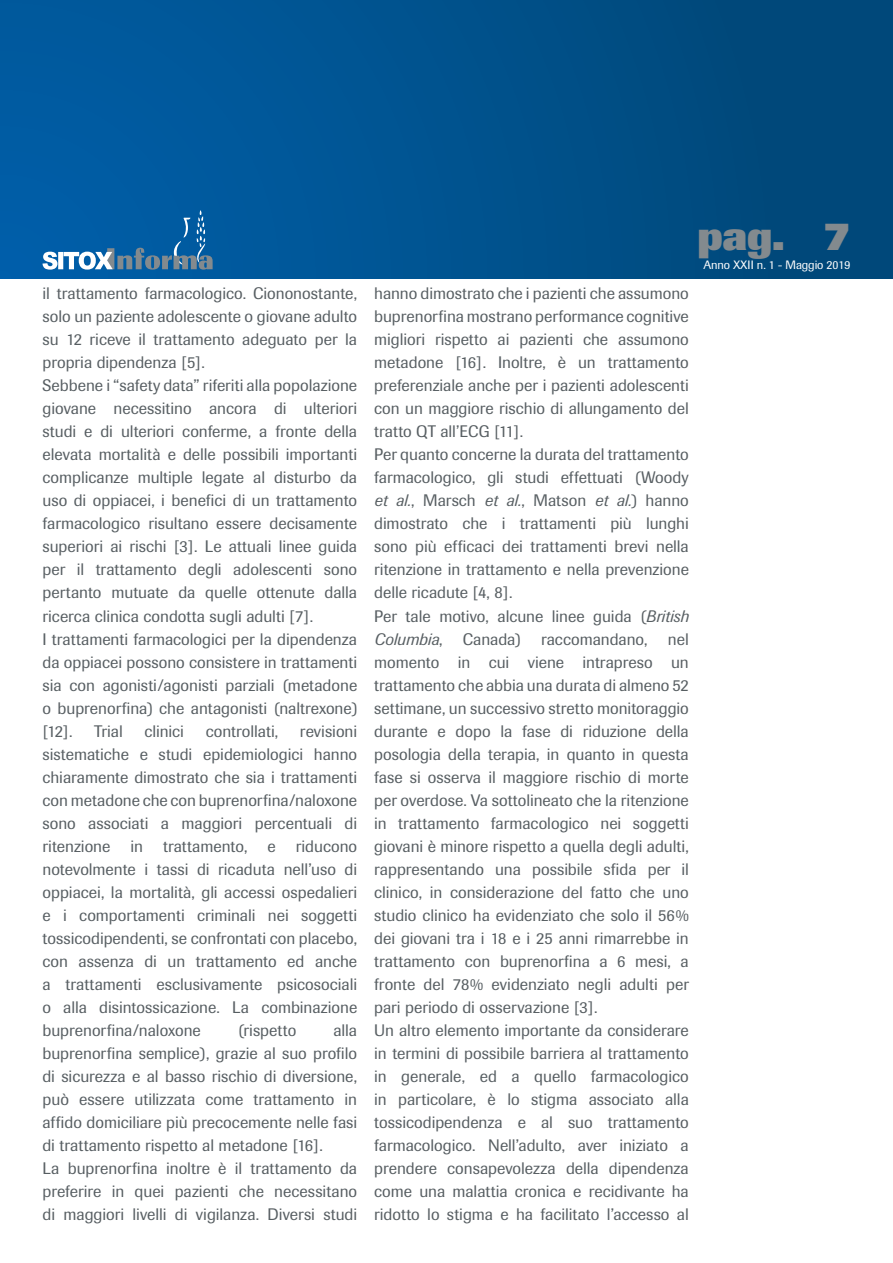
<style>
.page{position:relative;width:893px;height:1263px;background:#fff}
.page>*{position:absolute;margin:0;border:0;box-sizing:border-box;transform-origin:0 0}
.t1{font:800 40.5px "Imago";color:#838a8e}
.t2{font:16.5px/23.1px "Imago";color:#575e62}
.t3{font:12px "Imago";letter-spacing:-.01em;color:#fff}
.s1{font-style:italic}
</style>
<div class="page">
<div style="left:0;top:0;width:893px;height:278px;background:linear-gradient(to right,#005ea6,#004776)"></div>
<svg style="left:43px;top:210px;width:170px;height:60px;background:#246fa9"></svg>
<p class="t2" style="left:43px;top:282px;width:316px">il trattamento farmacologico. Ciononostante, solo un paziente adolescente o giovane adulto su 12 riceve il trattamento adeguato per la propria dipendenza [5].<br>Sebbene i “safety data” riferiti alla popolazione giovane necessitino ancora di ulteriori studi e di ulteriori conferme, a fronte della elevata mortalità e delle possibili importanti complicanze multiple legate al disturbo da uso di oppiacei, i benefici di un trattamento farmacologico risultano essere decisamente superiori ai rischi [3]. Le attuali linee guida per il trattamento degli adolescenti sono pertanto mutuate da quelle ottenute dalla ricerca clinica condotta sugli adulti [7].<br>I trattamenti farmacologici per la dipendenza da oppiacei possono consistere in trattamenti sia con agonisti/agonisti parziali (metadone o buprenorfina) che antagonisti (naltrexone) [12].</p>
<p class="t2" style="left:94px;top:719px;width:30px">Trial</p>
<p class="t2" style="left:144px;top:719px;width:41px">clinici</p>
<p class="t2" style="left:206px;top:719px;width:74px">controllati,</p>
<p class="t2" style="left:43px;top:719px;width:316px;text-align:justify;text-indent:257px">revisioni sistematiche e studi epidemiologici hanno chiaramente dimostrato che sia i trattamenti con metadone che con buprenorfina/naloxone sono associati a maggiori percentuali di ritenzione in trattamento, e riducono notevolmente i tassi di ricaduta nell’uso di oppiacei, la mortalità, gli accessi ospedalieri e i comportamenti criminali nei soggetti tossicodipendenti, se confrontati con placebo, con assenza di un trattamento ed anche a trattamenti esclusivamente psicosociali o alla disintossicazione. La combinazione buprenorfina/naloxone</p>
<p class="t2" style="left:238px;top:1019px;width:60px">(rispetto</p>
<p class="t2" style="left:43px;top:1019px;width:316px;text-indent:291px">alla buprenorfina semplice), grazie al suo profilo di sicurezza e al basso rischio di diversione, può essere utilizzata come trattamento in affido domiciliare più precocemente nelle fasi di trattamento rispetto al metadone [16].<br>La buprenorfina inoltre è il trattamento da preferire in quei pazienti che necessitano di maggiori livelli di vigilanza. Diversi studi</p>
<p class="t2" style="left:374px;top:282px;width:316px">hanno dimostrato che i pazienti che assumono buprenorfina mostrano performance cognitive migliori rispetto ai pazienti che assumono metadone [16]. Inoltre, è un trattamento preferenziale anche per i pazienti adolescenti con un maggiore rischio di allungamento del tratto QT all’ECG [11].<br>Per quanto concerne la durata del trattamento farmacologico, gli studi effettuati (Woody <span class="s1">et al.</span>, Marsch <span class="s1">et al.</span>, Matson <span class="s1">et al.</span>) hanno dimostrato che i trattamenti più lunghi sono più efficaci dei trattamenti brevi nella ritenzione in trattamento e nella prevenzione delle ricadute [4, 8].<br>Per tale motivo, alcune linee guida (<span class="s1">British Columbia</span>, Canada) raccomandano, nel momento in cui viene intrapreso un trattamento che abbia una durata di almeno 52 settimane, un successivo stretto monitoraggio durante e dopo la fase di riduzione della posologia della terapia, in quanto in questa fase si osserva il maggiore rischio di morte per overdose. Va sottolineato che la ritenzione in trattamento farmacologico nei soggetti giovani è minore rispetto a quella degli adulti, rappresentando una possibile sfida per il clinico, in considerazione del fatto che uno studio clinico ha evidenziato che solo il 56% dei giovani tra i 18 e i 25 anni rimarrebbe in trattamento con buprenorfina a 6 mesi, a fronte del 78% evidenziato negli adulti per pari periodo di osservazione [3].<br>Un altro elemento importante da considerare in termini di possibile barriera al trattamento in generale, ed a quello farmacologico in particolare, è lo stigma associato alla tossicodipendenza e al suo trattamento farmacologico. Nell’adulto, aver iniziato a prendere consapevolezza della dipendenza come una malattia cronica e recidivante ha ridotto lo stigma e ha facilitato l’accesso al</p>
<h1 class="t1" style="left:697px;top:212px;width:155px">pag. 7</h1>
<p class="t3" style="left:703px;top:258px;width:149px">Anno XXII n. 1 - Maggio 2019</p>
</div>
